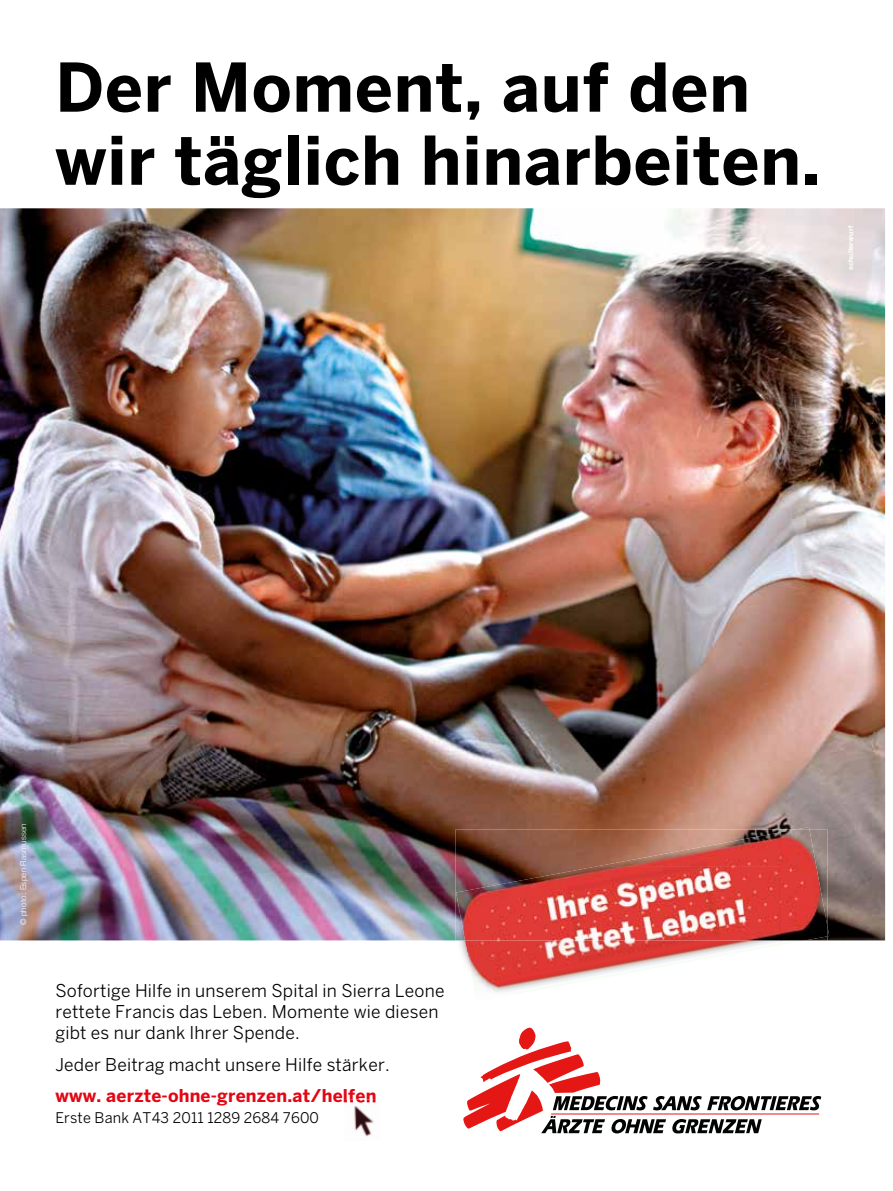
<style>
.page{position:relative;width:893px;height:1191px;background:#fff}
.page>*{position:absolute;margin:0;border:0;box-sizing:border-box;transform-origin:0 0}
.t1{font:700 66.6px/73.1px "Benton Sans";letter-spacing:.01em;color:#000}
.t2{font:17.55px/21px "Benton Sans";letter-spacing:.01em;color:#000}
.t3{font:700 17.55px "Benton Sans";letter-spacing:.01em;color:#e30613}
.t4{font:14.55px "Benton Sans";letter-spacing:.01em;color:#000}
.t5{font:300 8.1px "Helvetica Neue";letter-spacing:.02em;color:#fff}
.t6{font:700 7.05px "Helvetica Neue LT Std";letter-spacing:.02em;color:#fff}
</style>
<div class="page">
<img style="left:0;top:208px;width:885px;height:732px">
<svg style="left:463px;top:1027px;width:358px;height:106px"></svg>
<img style="left:354px;top:1106px;width:20px;height:31px">
<img style="left:344px;top:1099px;width:32px;height:4px">
<img style="left:456px;top:940px;width:9px;height:19px">
<img style="left:456px;top:829px;width:325px;height:37px">
<img style="left:797px;top:827px;width:32px;height:109px">
<img style="left:465px;top:940px;width:340px;height:53px">
<img style="left:456px;top:866px;width:325px;height:74px">
<img style="left:781px;top:829px;width:46px;height:111px">
<img style="left:596px;top:832px;width:185px;height:34px">
<h1 class="t1" style="left:55px;top:50px;width:767px">Der Moment, auf den wir täglich hinarbeiten.</h1>
<p class="t6" style="left:846px;top:270px;width:46px;rotate:-90deg">schulterwurf</p>
<p class="t5" style="left:17px;top:925px;width:103px;rotate:-90deg">© photo: Espen Rasmussen</p>
<p class="t2" style="left:55px;top:980px;width:391px">Sofortige Hilfe in unserem Spital in Sierra Leone rettete Francis das Leben. Momente wie diesen gibt es nur dank Ihrer Spende.</p>
<p class="t2" style="left:55px;top:1053px;width:336px">Jeder Beitrag macht unsere Hilfe stärker.</p>
<p class="t3" style="left:55px;top:1085px;width:323px">www. aerzte-ohne-grenzen.at/helfen</p>
<p class="t4" style="left:55px;top:1109px;width:265px">Erste Bank AT43 2011 1289 2684 7600</p>
</div>
